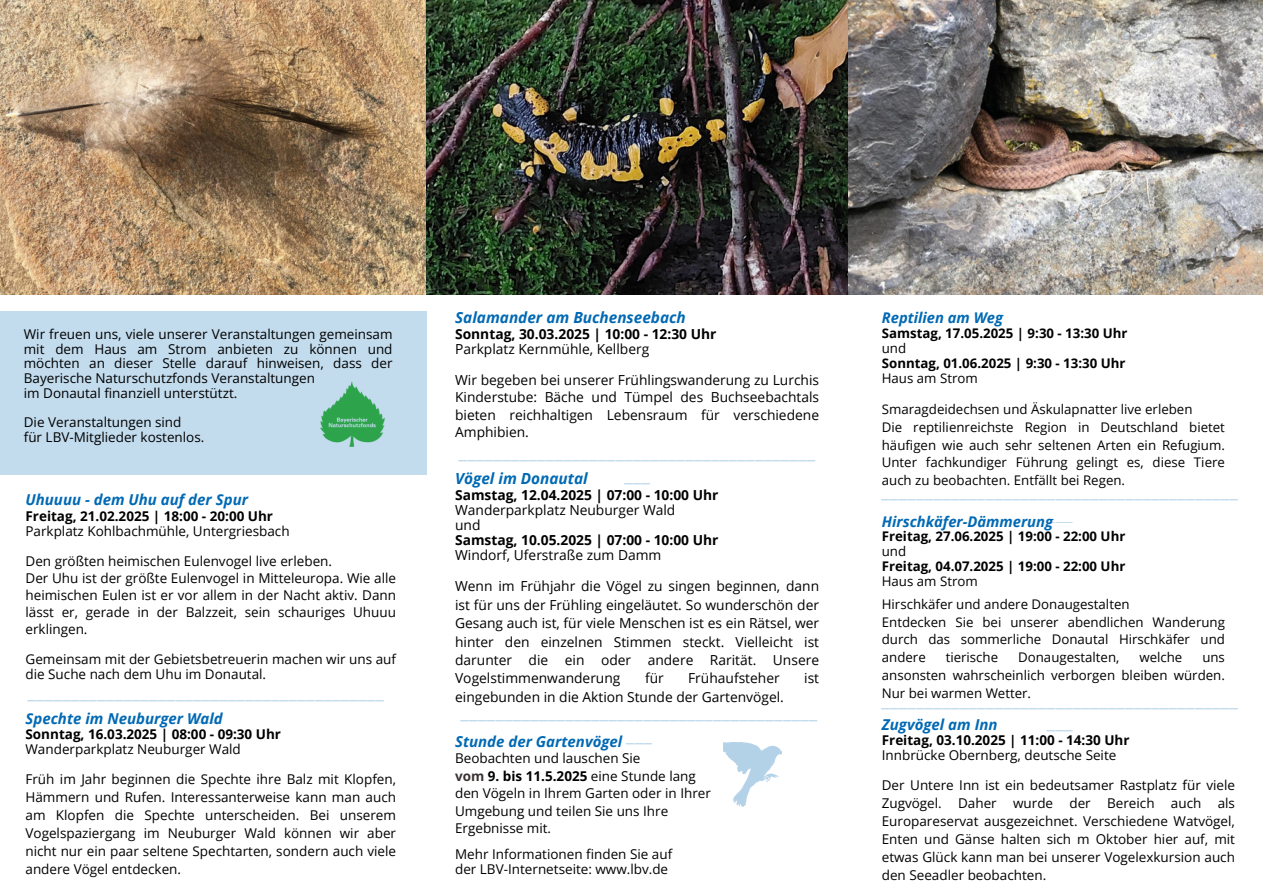
<style>
.page{position:relative;width:1263px;height:894px;background:#fff}
.page>*{position:absolute;margin:0;border:0;box-sizing:border-box;transform-origin:0 0}
.t1{font:700 19.95px/22.5px "Philosopher";color:#0069b4;text-align:center}
.t2{font:italic 700 15.3px "Open Sans";color:#0069b4}
.t3{font:italic 700 15px "Open Sans";color:#0069b4}
.t4{font:italic 700 14.7px "Open Sans";color:#0069b4}
.t5{font:13.8px/18.5px "Open Sans";color:#000;text-align:justify}
.t6{font:700 13.8px/15px "Open Sans";color:#000}
.t7{font:13.5px/18px "Open Sans";color:#000}
.t8{font:700 13.5px/14.7px "Open Sans";color:#000}
.t9{font:13.2px/17.9px "Open Sans";color:#000}
.t10{font:700 13.2px/14.9px "Open Sans";color:#000}
.s1{font-weight:700}
.s2{font-weight:400}
.s3{font-weight:700;color:#3c3333}
</style>
<div class="page">
<img style="left:0;top:0;width:1263px;height:294px">
<div style="left:0;top:311px;width:426px;height:163px;background:#c2dbed"></div>
<img style="left:321px;top:381px;width:64px;height:65px">
<img style="left:723px;top:742px;width:59px;height:64px">
<p class="t7" style="left:24px;top:326px;width:370px;line-height:14.7px">Wir freuen uns, viele unserer Veranstaltungen gemeinsam mit dem Haus am Strom anbieten zu können und möchten an dieser Stelle darauf hinweisen, dass der Bayerische Naturschutzfonds Veranstaltungen<br>im Donautal finanziell unterstützt.</p>
<h1 class="t7" style="left:24px;top:414px;width:182px;line-height:14.7px">Die Veranstaltungen sind<br>für LBV-Mitglieder kostenlos.</h1>
<p class="t3" style="left:26px;top:489px;width:224px">Uhuuuu - dem Uhu auf der Spur</p>
<p class="t7" style="left:26px;top:508px;width:266px;line-height:14.7px"><span class="s1">Freitag, 21.02.2025 | 18:00 - 20:00 Uhr<br></span>Parkplatz Kohlbachmühle, Untergriesbach</p>
<p class="t7" style="left:26px;top:552px;width:372px;line-height:16.8px">Den größten heimischen Eulenvogel live erleben.<br>Der Uhu ist der größte Eulenvogel in Mitteleuropa. Wie alle heimischen Eulen ist er vor allem in der Nacht aktiv. Dann lässt er, gerade in der Balzzeit, sein schauriges Uhuuu erklingen.</p>
<p class="t7" style="left:26px;top:651px;width:372px;line-height:14.7px">Gemeinsam mit der Gebietsbetreuerin machen wir uns auf die Suche nach dem Uhu im Donautal.</p>
<h1 class="t3" style="left:26px;top:707px;width:199px">Spechte im Neuburger Wald</h1>
<h1 class="t8" style="left:26px;top:726px;width:257px">Sonntag, 16.03.2025 | 08:00 - 09:30 Uhr<br><span class="s2">Wanderparkplatz Neuburger Wald</span></h1>
<h1 class="t7" style="left:26px;top:769px;width:372px;text-align:justify">Früh im Jahr beginnen die Spechte ihre Balz mit Klopfen, Hämmern und Rufen. Interessanterweise kann man auch am Klopfen die Spechte unterscheiden. Bei unserem Vogelspaziergang im Neuburger Wald können wir aber nicht nur ein paar seltene Spechtarten, sondern auch viele andere Vögel entdecken.</h1>
<h1 class="t1" style="left:27px;top:683px;width:358px">_________________________________________</h1>
<h1 class="t1" style="left:193px;top:706px;width:28px">___</h1>
<h1 class="t2" style="left:455px;top:306px;width:232px">Salamander am Buchenseebach</h1>
<h1 class="t6" style="left:455px;top:326px;width:263px">Sonntag, 30.03.2025 | 10:00 - 12:30 Uhr<br><span class="s2">Parkplatz Kernmühle, Kellberg</span></h1>
<h1 class="t5" style="left:455px;top:371px;width:365px;line-height:17.2px">Wir begeben bei unserer Frühlingswanderung zu Lurchis Kinderstube: Bäche und Tümpel des Buchseebachtals bieten reichhaltigen Lebensraum für verschiedene Amphibien.</h1>
<h1 class="t2" style="left:455px;top:467px;width:134px">Vögel im Donautal</h1>
<h1 class="t6" style="left:455px;top:487px;width:265px">Samstag, 12.04.2025 | 07:00 - 10:00 Uhr<br><span class="s2">Wanderparkplatz Neuburger Wald<br>und<br></span>Samstag, 10.05.2025 | 07:00 - 10:00 Uhr<br><span class="s2">Windorf, Uferstraße zum Damm</span></h1>
<h1 class="t5" style="left:455px;top:576px;width:366px">Wenn im Frühjahr die Vögel zu singen beginnen, dann ist für uns der Frühling eingeläutet. So wunderschön der Gesang auch ist, für viele Menschen ist es ein Rätsel, wer hinter den einzelnen Stimmen steckt. Vielleicht ist darunter die ein oder andere Rarität. Unsere Vogelstimmenwanderung</h1>
<h1 class="t1" style="left:459px;top:444px;width:358px">_________________________________________ ___</h1>
<h1 class="t5" style="left:645px;top:668px;width:20px">für</h1>
<h1 class="t5" style="left:688px;top:668px;width:93px">Frühaufsteher</h1>
<h1 class="t5" style="left:804px;top:668px;width:16px">ist</h1>
<h1 class="t5" style="left:455px;top:687px;width:330px">eingebunden in die Aktion Stunde der Gartenvögel.</h1>
<p class="t3" style="left:455px;top:730px;width:169px">Stunde der Gartenvögel</p>
<p class="t7" style="left:455px;top:748px;width:257px;line-height:17.5px">Beobachten und lauschen Sie<br><span class="s3">vom</span> <span class="s1">9. bis 11.5.2025</span> eine Stunde lang den Vögeln in Ihrem Garten oder in Ihrer<br>Umgebung und teilen Sie uns Ihre<br>Ergebnisse mit.</p>
<h1 class="t7" style="left:455px;top:845px;width:219px;line-height:15px">Mehr Informationen finden Sie auf der LBV-Internetseite: www.lbv.de</h1>
<h1 class="t1" style="left:460px;top:704px;width:358px">_________________________________________ ___</h1>
<h1 class="t4" style="left:882px;top:307px;width:123px">Reptilien am Weg</h1>
<h1 class="t10" style="left:882px;top:325px;width:247px">Samstag, 17.05.2025 | 9:30 - 13:30 Uhr <span class="s2">und<br></span>Sonntag, 01.06.2025 | 9:30 - 13:30 Uhr<br><span class="s2">Haus am Strom</span></h1>
<h1 class="t9" style="left:882px;top:400px;width:345px">Smaragdeidechsen und Äskulapnatter live erleben<br>Die reptilienreichste Region in Deutschland bietet häufigen wie auch sehr seltenen Arten ein Refugium.<br>Unter fachkundiger Führung gelingt es, diese Tiere auch zu beobachten. Entfällt bei Regen.</h1>
<h1 class="t4" style="left:882px;top:510px;width:173px">Hirschkäfer-Dämmerung</h1>
<h1 class="t10" style="left:882px;top:528px;width:245px">Freitag, 27.06.2025 | 19:00 - 22:00 Uhr <span class="s2">und<br></span>Freitag, 04.07.2025 | 19:00 - 22:00 Uhr<br><span class="s2">Haus am Strom</span></h1>
<p class="t9" style="left:882px;top:594px;width:345px">Hirschkäfer und andere Donaugestalten<br>Entdecken Sie bei unserer abendlichen Wanderung durch das sommerliche Donautal Hirschkäfer und andere</p>
<h1 class="t1" style="left:881px;top:483px;width:358px">_________________________________________ ___</h1>
<p class="t9" style="left:946px;top:648px;width:54px">tierische</p>
<p class="t9" style="left:1018px;top:648px;width:103px">Donaugestalten,</p>
<p class="t9" style="left:1139px;top:648px;width:45px">welche</p>
<p class="t9" style="left:882px;top:648px;width:345px;text-align:right">uns<br>ansonsten wahrscheinlich verborgen bleiben würden.</p>
<p class="t9" style="left:882px;top:683px;width:151px">Nur bei warmen Wetter.</p>
<h1 class="t1" style="left:881px;top:691px;width:358px">_________________________________________ ___</h1>
<p class="t3" style="left:882px;top:713px;width:117px">Zugvögel am Inn</p>
<p class="t8" style="left:882px;top:732px;width:249px">Freitag, 03.10.2025 | 11:00 - 14:30 Uhr<br><span class="s2">Innbrücke Obernberg, deutsche Seite</span></p>
<h1 class="t7" style="left:882px;top:776px;width:355px;text-align:justify">Der Untere Inn ist ein bedeutsamer Rastplatz für viele Zugvögel. Daher wurde der Bereich auch als Europareservat ausgezeichnet. Verschiedene Watvögel, Enten und Gänse halten sich m Oktober hier auf, mit etwas Glück kann man bei unserer Vogelexkursion auch den Seeadler beobachten.</h1>
</div>
